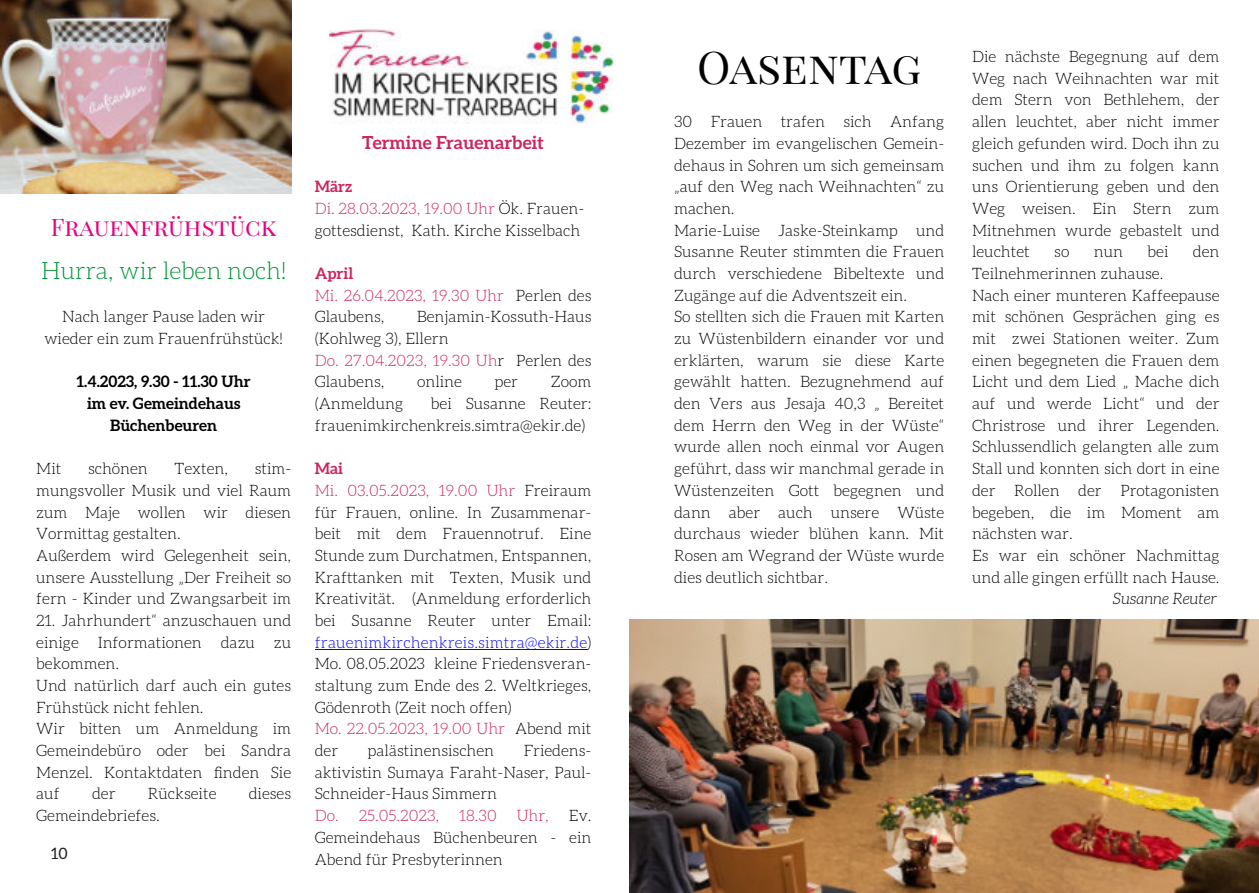
<style>
.page{position:relative;width:1259px;height:893px;background:#fff}
.page>*{position:absolute;margin:0;border:0;box-sizing:border-box;transform-origin:0 0}
.t1{font:45px "Playfair Display SC";color:#000}
.t2{font:300 24px "Aleo";color:#009636}
.t3{font:24px "Playfair Display SC";color:#e6007e}
.t4{font:700 18px "Aleo";color:#cc2460}
.t5{font:300 15.75px/21.8px "Aleo";color:#000}
.t6{font:300 15.75px/21.8px "Aleo";color:#cc2460}
.t7{font:700 15.75px/21.8px "Aleo";color:#000;text-align:center}
.t8{font:italic 300 15.75px "Aleo";color:#000}
.t9{font:15.75px "Aleo";color:#1d1d1b}
.s1{font-weight:700;color:#cc2460}
.s2{color:#cc2460}
.s3{font-weight:700}
.s4{color:#000}
.s5{color:#00f}
</style>
<div class="page">
<hr style="left:315px;top:649px;width:272px;height:1px;background:#00f">
<img style="left:0;top:0;width:291px;height:193px">
<img style="left:329px;top:29px;width:284px;height:95px">
<img style="left:629px;top:619px;width:630px;height:274px">
<h2 class="t3" style="left:51px;top:210px;width:227px">Frauenfrühstück</h2>
<h2 class="t2" style="left:41px;top:260px;width:246px">Hurra, wir leben noch!</h2>
<p class="t5" style="left:44px;top:307px;width:240px;text-align:center">Nach langer Pause laden wir wieder ein zum Frauenfrühstück!</p>
<p class="t7" style="left:77px;top:372px;width:176px">1.4.2023, 9.30 - 11.30 Uhr im ev. Gemeindehaus<br>Büchenbeuren</p>
<p class="t5" style="left:36px;top:458px;width:27px">Mit</p>
<p class="t5" style="left:88px;top:458px;width:61px">schönen</p>
<p class="t5" style="left:174px;top:458px;width:55px">Texten,</p>
<p class="t5" style="left:36px;top:458px;width:256px;text-indent:218px">stim&shy;mungsvoller Musik und viel Raum zum Maje wollen wir diesen<br>Vormittag gestalten.<br>Außerdem wird Gelegenheit sein, unsere Ausstellung „Der Freiheit so fern - Kinder und Zwangsarbeit im</p>
<p class="t5" style="left:36px;top:610px;width:256px">21. Jahrhundert“ anzuschauen und einige Informationen dazu zu bekommen.<br>Und natürlich darf auch ein gutes<br>Frühstück nicht fehlen.<br>Wir bitten um Anmeldung im<br>Gemeindebüro oder bei Sandra<br>Menzel. Kontaktdaten finden Sie auf</p>
<p class="t5" style="left:92px;top:784px;width:25px">der</p>
<p class="t5" style="left:148px;top:784px;width:70px">Rückseite</p>
<p class="t5" style="left:249px;top:784px;width:44px">dieses</p>
<p class="t5" style="left:36px;top:805px;width:125px">Gemeindebriefes.</p>
<p class="t9" style="left:51px;top:846px;width:18px">10</p>
<p class="t4" style="left:362px;top:134px;width:183px">Termine Frauenarbeit</p>
<p class="t5" style="left:315px;top:177px;width:271px"><span class="s1">März<br></span><span class="s2">Di. 28.03.2023, 19.00 Uhr</span> Ök. Frauen&shy;gottesdienst, Kath. Kirche Kisselbach</p>
<p class="t6" style="left:315px;top:263px;width:278px"><span class="s3">April<br></span>Mi. 26.04.2023, 19.30 Uhr <span class="s4">Perlen des<br>Glaubens,</span></p>
<p class="t5" style="left:315px;top:307px;width:278px;text-indent:102px">Benjamin-Kossuth-Haus (Kohlweg 3), Ellern<br><span class="s2">Do. 27.04.2023, 19.30 Uh</span>r Perlen des<br>Glaubens,</p>
<p class="t5" style="left:417px;top:372px;width:46px">online</p>
<p class="t5" style="left:495px;top:372px;width:25px">per</p>
<p class="t5" style="left:551px;top:372px;width:42px">Zoom</p>
<p class="t5" style="left:315px;top:393px;width:90px">(Anmeldung</p>
<p class="t5" style="left:315px;top:393px;width:278px;text-indent:116px">bei Susanne Reuter: frauenimkirchenkreis.simtra@ekir.de)</p>
<p class="t5" style="left:315px;top:458px;width:278px"><span class="s1">Mai<br></span><span class="s2">Mi. 03.05.2023, 19.00 Uhr</span> Freiraum für Frauen, online. In Zusammenar&shy;beit mit dem Frauennotruf. Eine<br>Stunde zum Durchatmen, Entspannen,<br>Krafttanken mit Texten, Musik und<br>Kreativität. (Anmeldung erforderlich bei Susanne Reuter unter Email: <span class="s5">frauenimkirchenkreis.simtra@ekir.de</span>)<br>Mo. 08.05.2023 kleine Friedensveran&shy;staltung zum Ende des 2. Weltkrieges,<br>Gödenroth (Zeit noch offen)<br><span class="s2">Mo. 22.05.2023, 19.00 Uhr</span> Abend mit der</p>
<p class="t5" style="left:315px;top:740px;width:278px;text-align:justify;text-indent:209px">Friedens&shy;aktivistin Sumaya Faraht-Naser, Paul-Schneider-Haus Simmern</p>
<p class="t6" style="left:315px;top:805px;width:126px">Do. 25.05.2023,</p>
<p class="t6" style="left:459px;top:805px;width:39px">18.30</p>
<p class="t6" style="left:517px;top:805px;width:34px">Uhr,</p>
<p class="t5" style="left:368px;top:740px;width:128px">palästinensischen</p>
<p class="t5" style="left:315px;top:805px;width:278px;text-align:justify;text-indent:254px">Ev.<br>Gemeindehaus Büchenbeuren - ein Abend für Presbyterinnen</p>
<h1 class="t1" style="left:697px;top:35px;width:226px">Oasentag</h1>
<p class="t5" style="left:674px;top:111px;width:272px">30 Frauen trafen sich Anfang<br>Dezember im evangelischen Gemein&shy;dehaus in Sohren um sich gemeinsam „auf den Weg nach Weihnachten“ zu machen.<br>Marie-Luise Jaske-Steinkamp und<br>Susanne Reuter stimmten die Frauen durch verschiedene Bibeltexte und<br>Zugänge auf die Adventszeit ein.<br>So stellten sich die Frauen mit Karten zu Wüstenbildern einander vor und erklärten, warum sie diese Karte gewählt hatten. Bezugnehmend auf den Vers aus Jesaja 40,3 „ Bereitet dem Herrn den Weg in der Wüste“ wurde allen noch einmal vor Augen geführt, dass wir manchmal gerade in<br>Wüstenzeiten Gott begegnen und dann aber auch unsere Wüste durchaus wieder blühen kann. Mit<br>Rosen am Wegrand der Wüste wurde dies deutlich sichtbar.</p>
<p class="t5" style="left:972px;top:46px;width:249px;text-align:justify">Die nächste Begegnung auf dem Weg nach Weihnachten war mit dem Stern von Bethlehem, der allen leuchtet, aber nicht immer gleich gefunden wird. Doch ihn zu suchen und ihm zu folgen kann uns Orientierung geben und den Weg weisen. Ein Stern zum Mitnehmen wurde gebastelt und leuchtet</p>
<p class="t5" style="left:1054px;top:242px;width:17px">so</p>
<p class="t5" style="left:1094px;top:242px;width:31px">nun</p>
<p class="t5" style="left:1147px;top:242px;width:22px">bei</p>
<p class="t5" style="left:1193px;top:242px;width:28px">den</p>
<p class="t5" style="left:972px;top:263px;width:249px">Teilnehmerinnen zuhause.<br>Nach einer munteren Kaffeepause mit schönen Gesprächen ging es mit zwei Stationen weiter. Zum einen begegneten die Frauen dem<br>Licht und dem Lied „ Mache dich auf und werde Licht“ und der<br>Christrose und ihrer Legenden.<br>Schlussendlich gelangten alle zum<br>Stall und konnten sich dort in eine der Rollen der Protagonisten begeben, die im Moment am nächsten war.<br>Es war ein schöner Nachmittag und alle gingen erfüllt nach Hause.</p>
<p class="t8" style="left:1113px;top:592px;width:106px">Susanne Reuter</p>
</div>
